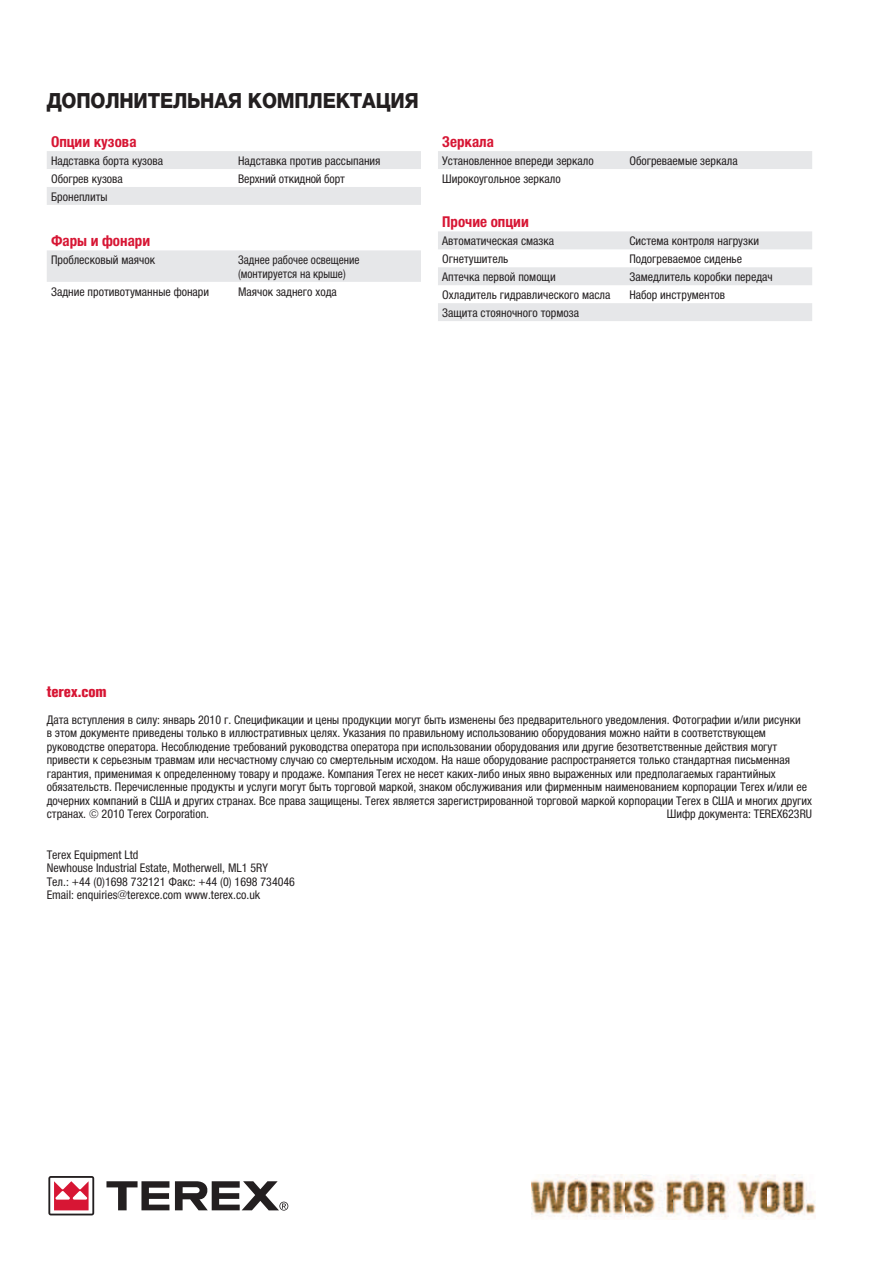
<style>
.page{position:relative;width:893px;height:1263px;background:#fff}
.page>*{position:absolute;margin:0;border:0;box-sizing:border-box;transform-origin:0 0}
.t1{font:800 21px "Helvetica Neue LTCYR";letter-spacing:-.01em;color:#231f20;scale:.92 1}
.t2{font:700 condensed 15px "Helvetica Neue LTCYR";color:#d71634}
.t3{font:800 condensed 15px "Akzidenz Grotesk BE";color:#d71634}
.t4{font:condensed 12px/13.5px "Helvetica Neue LTCYR";color:#231f20}
.t5{font:condensed 12px/13.5px "Helvetica Neue LTCYR";color:#231f20;scale:.95 1}
</style>
<div class="page">
<svg style="left:47px;top:151px;width:374px;height:54px"></svg>
<div style="left:47px;top:250px;width:374px;height:32px;background:#e6e7e9"></div>
<div style="left:438px;top:151px;width:374px;height:18px;background:#e6e7e9"></div>
<svg style="left:438px;top:231px;width:374px;height:90px"></svg>
<img style="left:531px;top:1174px;width:284px;height:45px">
<svg style="left:48px;top:1176px;width:46px;height:39px"></svg>
<svg style="left:106px;top:1181px;width:63px;height:29px"></svg>
<svg style="left:175px;top:1181px;width:113px;height:29px"></svg>
<h1 class="t1" style="left:47px;top:89px;width:406px">ДОПОЛНИТЕЛЬНАЯ КОМПЛЕКТАЦИЯ</h1>
<p class="t2" style="left:51px;top:133px;width:87px">Опции кузова</p>
<p class="t4" style="left:51px;top:154px;width:114px">Надставка борта кузова</p>
<p class="t4" style="left:238px;top:154px;width:144px">Надставка против рассыпания</p>
<p class="t4" style="left:51px;top:172px;width:73px">Обогрев кузова</p>
<p class="t4" style="left:238px;top:172px;width:108px">Верхний откидной борт</p>
<p class="t4" style="left:51px;top:190px;width:58px">Бронеплиты</p>
<p class="t2" style="left:51px;top:233px;width:101px">Фары и фонари</p>
<p class="t4" style="left:51px;top:253px;width:105px">Проблесковый маячок</p>
<p class="t5" style="left:238px;top:253px;width:129px">Заднее рабочее освещение (монтируется на крыше)</p>
<p class="t4" style="left:51px;top:285px;width:160px">Задние противотуманные фонари</p>
<p class="t4" style="left:238px;top:285px;width:100px">Маячок заднего хода</p>
<p class="t2" style="left:442px;top:133px;width:53px">Зеркала</p>
<p class="t4" style="left:442px;top:154px;width:153px">Установленное впереди зеркало</p>
<p class="t4" style="left:629px;top:154px;width:110px">Обогреваемые зеркала</p>
<p class="t4" style="left:442px;top:172px;width:120px">Широкоугольное зеркало</p>
<p class="t2" style="left:442px;top:214px;width:88px">Прочие опции</p>
<p class="t4" style="left:442px;top:234px;width:113px">Автоматическая смазка</p>
<p class="t4" style="left:629px;top:234px;width:131px">Система контроля нагрузки</p>
<p class="t4" style="left:442px;top:252px;width:68px">Огнетушитель</p>
<p class="t4" style="left:629px;top:252px;width:114px">Подогреваемое сиденье</p>
<p class="t4" style="left:442px;top:270px;width:115px">Аптечка первой помощи</p>
<p class="t4" style="left:629px;top:270px;width:145px">Замедлитель коробки передач</p>
<p class="t4" style="left:442px;top:288px;width:170px">Охладитель гидравлического масла</p>
<p class="t4" style="left:629px;top:288px;width:97px">Набор инструментов</p>
<p class="t4" style="left:442px;top:306px;width:138px">Защита стояночного тормоза</p>
<p class="t3" style="left:47px;top:683px;width:62px">terex.com</p>
<p class="t4" style="left:47px;top:713px;width:767px">Дата вступления в силу: январь 2010 г. Спецификации и цены продукции могут быть изменены без предварительного уведомления. Фотографии и/или рисунки<br>в этом документе приведены только в иллюстративных целях. Указания по правильному использованию оборудования можно найти в соответствующем руководстве оператора. Несоблюдение требований руководства оператора при использовании оборудования или другие безответственные действия могут привести к серьезным травмам или несчастному случаю со смертельным исходом. На наше оборудование распространяется только стандартная письменная гарантия, применимая к определенному товару и продаже. Компания Terex не несет каких-либо иных явно выраженных или предполагаемых гарантийных обязательств. Перечисленные продукты и услуги могут быть торговой маркой, знаком обслуживания или фирменным наименованием корпорации Terex и/или ее дочерних компаний в США и других странах. Все права защищены. Terex является зарегистрированной торговой маркой корпорации Terex в США и многих других странах. © 2010 Terex Corporation.</p>
<p class="t4" style="left:667px;top:807px;width:147px">Шифр документа: TEREX623RU</p>
<p class="t4" style="left:47px;top:848px;width:250px">Terex Equipment Ltd<br>Newhouse Industrial Estate, Motherwell, ML1 5RY<br>Тел.: +44 (0)1698 732121 Факс: +44 (0) 1698 734046<br>Email: enquiries@terexce.com www.terex.co.uk</p>
</div>
